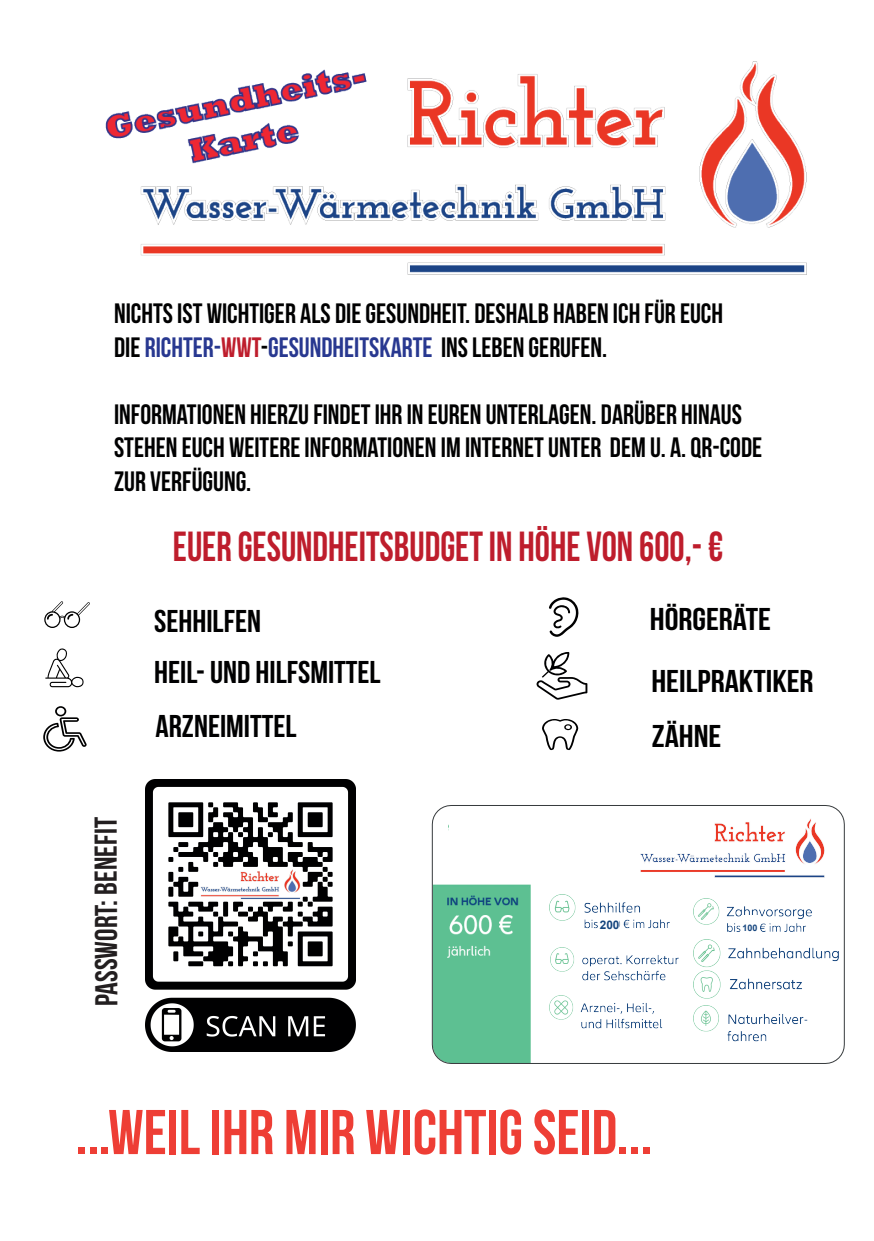
<style>
.page{position:relative;width:874px;height:1241px;background:#fff}
.page>*{position:absolute;margin:0;border:0;box-sizing:border-box;transform-origin:0 0}
.t1{font:63px "Bebas Neue";color:#ee3e35}
.t2{font:42px "Bebas Neue";color:#be1d2c;scale:.91 1}
.t3{font:31.5px "Bebas Neue";color:#000001;scale:1.04 1}
.t4{font:31.5px/62.5px "Bebas Neue";color:#000001;scale:1.11 1}
.t5{font:31.5px "Bebas Neue";letter-spacing:-.005em;color:#231f20}
.t6{font:28px/33.6px "Bebas Neue";color:#000001}
.t7{font:700 11.9px "Arial";color:#15457e}
.t8{font:700 8.92px "Arial";color:#15457e}
.s1{color:#283890}
.s2{color:#be1d2c}
</style>
<div class="page">
<svg style="left:44px;top:601px;width:46px;height:27px"></svg>
<svg style="left:45px;top:648px;width:39px;height:39px"></svg>
<svg style="left:43px;top:706px;width:44px;height:45px"></svg>
<svg style="left:549px;top:597px;width:30px;height:39px"></svg>
<svg style="left:536px;top:652px;width:51px;height:47px"></svg>
<svg style="left:542px;top:719px;width:36px;height:31px"></svg>
<svg style="left:431px;top:805px;width:413px;height:258px"></svg>
<img style="left:549px;top:995px;width:131px;height:44px">
<img style="left:693px;top:1005px;width:152px;height:48px">
<img style="left:549px;top:947px;width:137px;height:44px">
<img style="left:549px;top:894px;width:145px;height:44px">
<img style="left:693px;top:971px;width:151px;height:31px">
<img style="left:693px;top:898px;width:143px;height:41px">
<img style="left:693px;top:939px;width:152px;height:32px">
<img style="left:437px;top:834px;width:285px;height:48px">
<img style="left:432px;top:899px;width:103px;height:58px">
<div style="left:600px;top:917px;width:19px;height:12px;background:#fff"></div>
<div style="left:741px;top:914px;width:18px;height:21px;background:#fff"></div>
<div style="left:449px;top:810px;width:375px;height:59px;background:#fff"></div>
<div style="left:677px;top:828px;width:154px;height:47px;background:#fff"></div>
<img style="left:640px;top:819px;width:184px;height:58px">
<img style="left:105px;top:61px;width:701px;height:213px">
<img style="left:145px;top:779px;width:210px;height:272px">
<p class="t6" style="left:114px;top:296px;width:610px">NICHTS IST WICHTIGER ALS DIE GESUNDHEIT. DESHALB HABEN ICH FÜR EUCH<br>DIE <span class="s1">RICHTER-</span><span class="s2">WWT</span>-<span class="s1">GESUNDHEITSKARTE</span> INS LEBEN GERUFEN.</p>
<p class="t6" style="left:114px;top:397px;width:649px">INFORMATIONEN HIERZU FINDET IHR IN EUREN UNTERLAGEN. DARÜBER HINAUS<br>STEHEN EUCH WEITERE INFORMATIONEN IM INTERNET UNTER DEM U. A. QR-CODE<br>ZUR VERFÜGUNG.</p>
<h2 class="t2" style="left:173px;top:523px;width:606px">EUER GESUNDHEITSBUDGET IN HÖHE VON 600,- €</h2>
<p class="t5" style="left:89px;top:1006px;width:191px;rotate:-90deg">PASSWORT: BENEFIT</p>
<p class="t3" style="left:154px;top:603px;width:104px">SEHHILFEN</p>
<p class="t3" style="left:154px;top:654px;width:219px">HEIL- UND HILFSMITTEL</p>
<p class="t3" style="left:155px;top:709px;width:137px">ARZNEIMITTEL</p>
<p class="t4" style="left:649px;top:587px;width:149px">HÖRGERÄTE<br>HEILPRAKTIKER</p>
<p class="t4" style="left:651px;top:704px;width:64px">ZÄHNE</p>
<p class="t7" style="left:599px;top:916px;width:21px">200</p>
<p class="t8" style="left:742px;top:921px;width:16px">100</p>
<h1 class="t1" style="left:75px;top:1097px;width:577px">...WEIL IHR MIR WICHTIG SEID...</h1>
</div>
